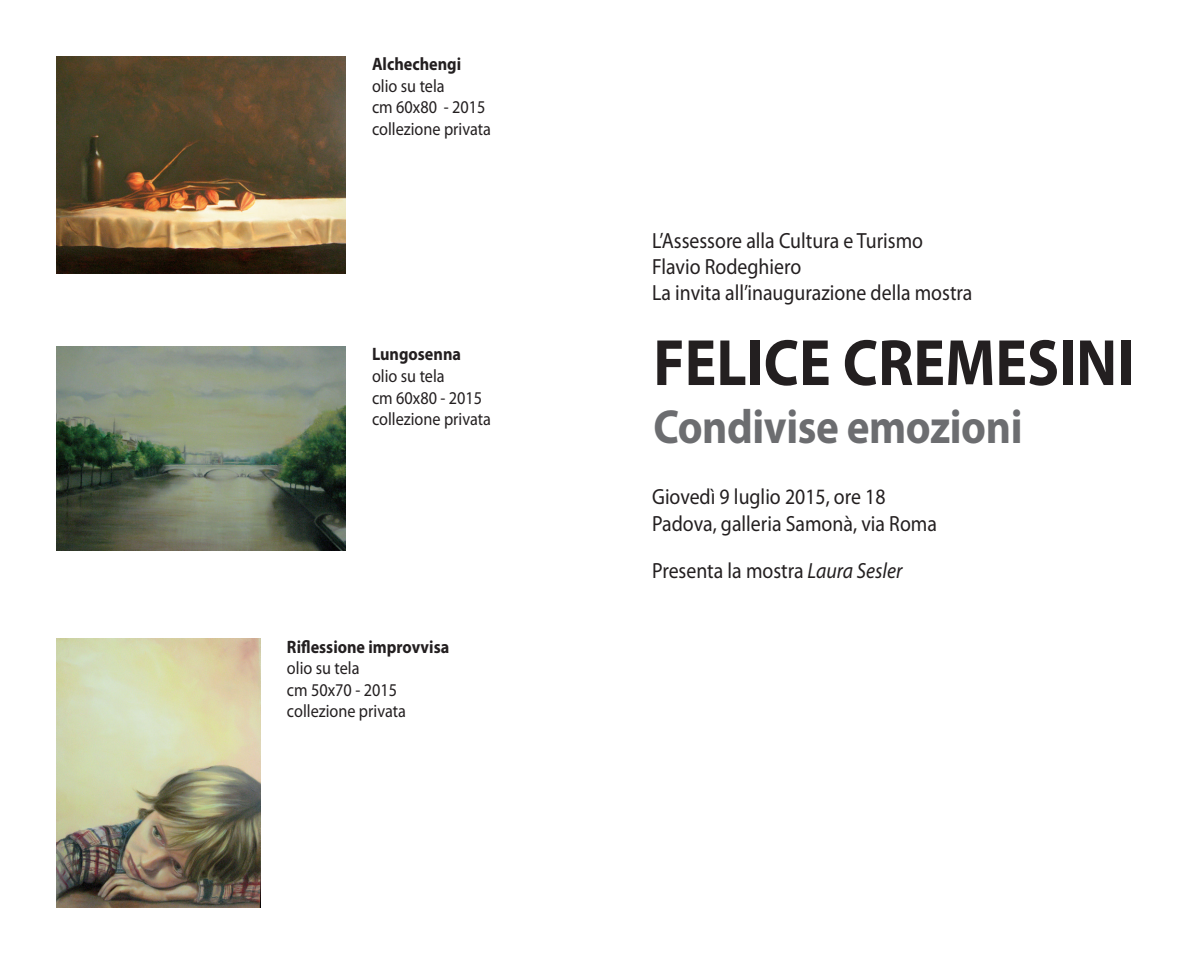
<style>
.page{position:relative;width:1191px;height:964px;background:#fff}
.page>*{position:absolute;margin:0;border:0;box-sizing:border-box;transform-origin:0 0}
.t1{font:700 66px "Myriad Pro";color:#231f20;scale:.9 1}
.t2{font:700 48px "Myriad Pro";letter-spacing:-.01em;color:#6c6d70;scale:.9 1}
.t3{font:22px "Myriad Pro";color:#231f20;scale:.9 1}
.t4{font:18px "Myriad Pro";color:#231f20;scale:.9 1}
.t5{font:700 18px "Myriad Pro";color:#231f20;scale:.9 1}
.s1{font-style:italic}
</style>
<div class="page">
<img style="left:57px;top:57px;width:288px;height:216px">
<img style="left:57px;top:347px;width:288px;height:204px">
<img style="left:57px;top:638px;width:204px;height:269px">
<p class="t5" style="left:372px;top:54px;width:101px">Alchechengi</p>
<p class="t4" style="left:372px;top:76px;width:82px">olio su tela</p>
<p class="t4" style="left:372px;top:98px;width:128px">cm 60x80 - 2015</p>
<p class="t4" style="left:372px;top:119px;width:134px">collezione privata</p>
<p class="t5" style="left:372px;top:344px;width:100px">Lungosenna</p>
<p class="t4" style="left:372px;top:366px;width:82px">olio su tela</p>
<p class="t4" style="left:372px;top:388px;width:124px">cm 60x80 - 2015</p>
<p class="t4" style="left:372px;top:409px;width:134px">collezione privata</p>
<p class="t5" style="left:287px;top:636px;width:182px">Riflessione improvvisa</p>
<p class="t4" style="left:287px;top:658px;width:82px">olio su tela</p>
<p class="t4" style="left:287px;top:680px;width:124px">cm 50x70 - 2015</p>
<p class="t4" style="left:287px;top:701px;width:134px">collezione privata</p>
<p class="t3" style="left:652px;top:228px;width:302px">L’Assessore alla Cultura e Turismo</p>
<p class="t3" style="left:652px;top:255px;width:167px">Flavio Rodeghiero</p>
<p class="t3" style="left:652px;top:281px;width:357px">La invita all’inaugurazione della mostra</p>
<p class="t1" style="left:653px;top:326px;width:535px">FELICE CREMESINI</p>
<p class="t2" style="left:653px;top:399px;width:412px">Condivise emozioni</p>
<p class="t3" style="left:652px;top:485px;width:261px">Giovedì 9 luglio 2015, ore 18</p>
<p class="t3" style="left:652px;top:511px;width:318px">Padova, galleria Samonà, via Roma</p>
<p class="t3" style="left:652px;top:558px;width:279px">Presenta la mostra <span class="s1">Laura Sesler</span></p>
</div>
